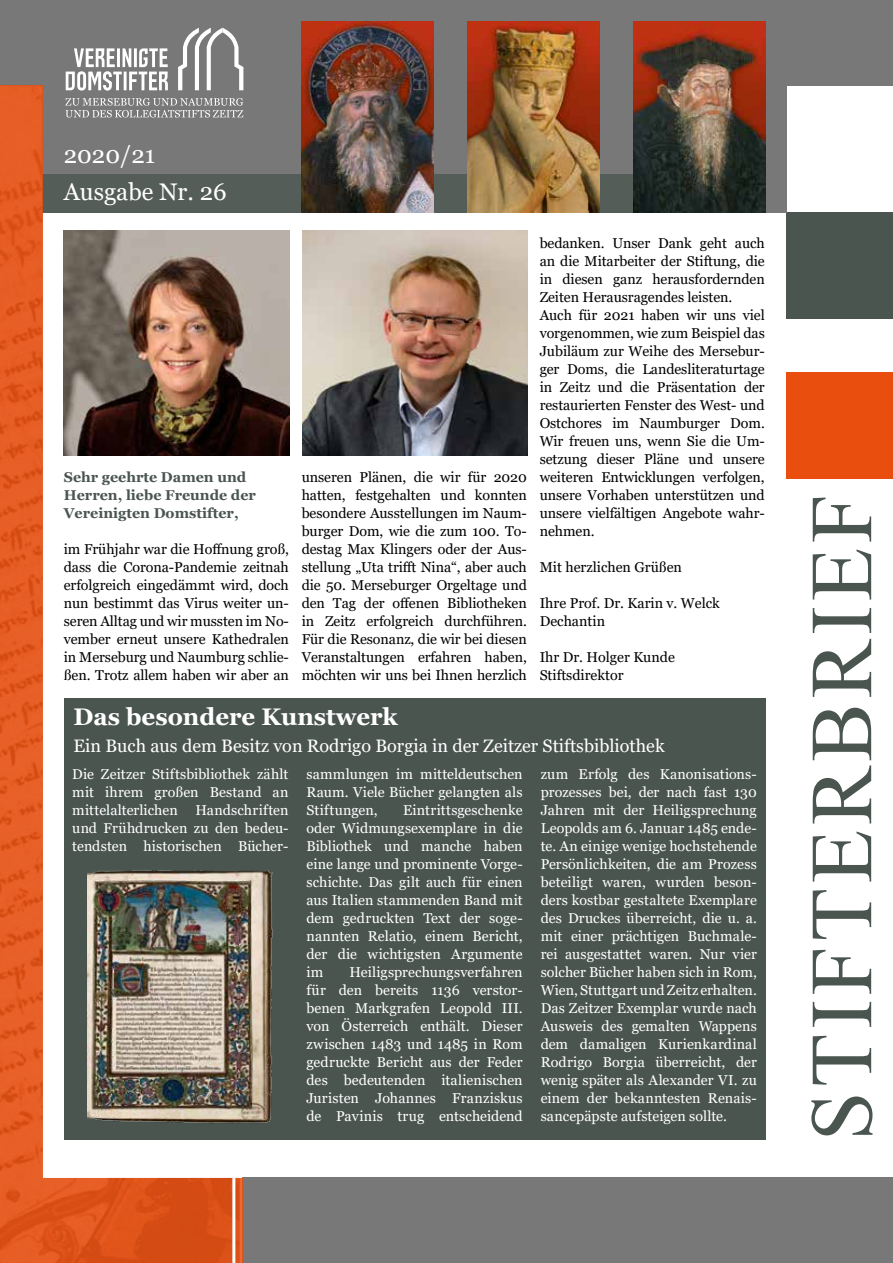
<style>
.page{position:relative;width:893px;height:1263px;background:#fff}
.page>*{position:absolute;margin:0;border:0;box-sizing:border-box;transform-origin:0 0}
.t1{font:700 24px "Georgia";color:#fff}
.t2{font:24px/37.5px "Georgia";color:#fff}
.t3{font:18px "Georgia";color:#fff}
.t4{font:14.25px/18px "Georgia";color:#fff;text-align:justify}
.t5{font:14.25px/18px "Georgia";letter-spacing:-.005em;color:#000}
.t6{font:700 14.25px/18px "Georgia";color:#4a5550}
</style>
<div class="page">
<div style="left:0;top:0;width:893px;height:85px;background:#777877"></div>
<div style="left:787px;top:372px;width:106px;height:106px;background:#e94e0f"></div>
<div style="left:787px;top:213px;width:106px;height:106px;background:#4a5550"></div>
<div style="left:43px;top:0;width:744px;height:213px;background:#777877"></div>
<div style="left:43px;top:174px;width:722px;height:39px;background:#555d59"></div>
<svg style="left:811px;top:497px;width:61px;height:638px"></svg>
<img style="left:634px;top:21px;width:131px;height:192px">
<img style="left:302px;top:21px;width:132px;height:192px">
<img style="left:468px;top:21px;width:131px;height:192px">
<div style="left:242px;top:1178px;width:651px;height:85px;background:#777877"></div>
<div style="left:0;top:1178px;width:242px;height:85px;background:linear-gradient(to right,#e35920,#d44c12)"></div>
<hr style="left:232px;top:1178px;width:3px;height:85px;background:#fff">
<svg style="left:0;top:85px;width:43px;height:1093px;background:#e45c23"></svg>
<svg style="left:65px;top:98px;width:178px;height:20px"></svg>
<svg style="left:178px;top:28px;width:65px;height:62px"></svg>
<svg style="left:66px;top:48px;width:102px;height:43px"></svg>
<img style="left:64px;top:230px;width:225px;height:225px">
<img style="left:302px;top:230px;width:225px;height:225px">
<div style="left:64px;top:698px;width:701px;height:441px;background:#4a5550"></div>
<img style="left:87px;top:870px;width:190px;height:270px">
<h1 class="t2" style="left:64px;top:136px;width:164px">2020/21<br>Ausgabe Nr. 26</h1>
<p class="t6" style="left:64px;top:468px;width:194px">Sehr geehrte Damen und<br>Herren, liebe Freunde der<br>Vereinigten Domstifter,</p>
<p class="t5" style="left:64px;top:541px;width:227px;text-align:justify">im Frühjahr war die Hoffnung groß, dass die Corona-Pandemie zeitnah erfolgreich eingedämmt wird, doch nun bestimmt das Virus weiter un&shy;seren Alltag und wir mussten im No&shy;vember erneut unsere Kathedralen in Merseburg und Naumburg schlie&shy;ßen. Trotz allem haben wir aber an</p>
<p class="t5" style="left:302px;top:469px;width:227px;text-align:justify">unseren Plänen, die wir für 2020 hatten, festgehalten und konnten besondere Ausstellungen im Naum&shy;burger Dom, wie die zum 100. To&shy;destag Max Klingers oder der Aus&shy;stellung „Uta trifft Nina“, aber auch die 50. Merseburger Orgeltage und den Tag der offenen Bibliotheken in Zeitz erfolgreich durchführen.<br>Für die Resonanz, die wir bei diesen Veranstaltungen erfahren haben, möchten wir uns bei Ihnen herzlich</p>
<p class="t5" style="left:540px;top:235px;width:227px">bedanken. Unser Dank geht auch an die Mitarbeiter der Stiftung, die in diesen ganz herausfordernden<br>Zeiten Herausragendes leisten.<br>Auch für 2021 haben wir uns viel vorgenommen, wie zum Beispiel das<br>Jubiläum zur Weihe des Mersebur&shy;ger Doms, die Landesliteraturtage in Zeitz und die Präsentation der restaurierten Fenster des West- und<br>Ostchores im Naumburger Dom.<br>Wir freuen uns, wenn Sie die Um&shy;setzung dieser Pläne und unsere weiteren Entwicklungen verfolgen, unsere Vorhaben unterstützen und unsere vielfältigen Angebote wahr&shy;nehmen.</p>
<p class="t5" style="left:540px;top:558px;width:144px">Mit herzlichen Grüßen</p>
<p class="t5" style="left:540px;top:594px;width:182px">Ihre Prof. Dr. Karin v. Welck<br>Dechantin</p>
<p class="t5" style="left:540px;top:648px;width:137px">Ihr Dr. Holger Kunde<br>Stiftsdirektor</p>
<h1 class="t1" style="left:73px;top:701px;width:326px">Das besondere Kunstwerk</h1>
<p class="t3" style="left:73px;top:735px;width:593px">Ein Buch aus dem Besitz von Rodrigo Borgia in der Zeitzer Stiftsbibliothek</p>
<p class="t4" style="left:72px;top:766px;width:218px">Die Zeitzer Stiftsbibliothek zählt mit ihrem großen Bestand an mittelalterlichen Handschriften und Frühdrucken zu den bedeu&shy;tendsten historischen Bücher-</p>
<p class="t4" style="left:306px;top:766px;width:218px">sammlungen im mitteldeutschen Raum. Viele Bücher gelangten als Stiftungen,</p>
<p class="t4" style="left:306px;top:802px;width:218px;text-indent:97px">Eintrittsgeschenke oder Widmungsexemplare in die Bibliothek und manche haben eine lange und prominente Vorge&shy;schichte. Das gilt auch für einen aus Italien stammenden Band mit dem gedruckten Text der soge&shy;nannten Relatio, einem Bericht, der die wichtigsten Argumente im</p>
<p class="t4" style="left:306px;top:964px;width:218px;text-indent:43px">Heiligsprechungsverfahren für den bereits 1136 verstor&shy;benen Markgrafen Leopold III. von Österreich enthält. Dieser zwischen 1483 und 1485 in Rom gedruckte Bericht aus der Feder des bedeutenden italienischen Juristen Johannes Franziskus de Pavinis trug entscheidend</p>
<p class="t4" style="left:541px;top:766px;width:218px">zum Erfolg des Kanonisations&shy;prozesses bei, der nach fast 130<br>Jahren mit der Heiligsprechung Leopolds am 6. Januar 1485 ende&shy;te. An einige wenige hochstehende Persönlichkeiten, die am Prozess beteiligt waren, wurden beson&shy;ders kostbar gestaltete Exemplare des Druckes überreicht, die u. a. mit einer prächtigen Buchmale&shy;rei ausgestattet waren. Nur vier solcher Bücher haben sich in Rom, Wien, Stuttgart und Zeitz erhalten.<br>Das Zeitzer Exemplar wurde nach Ausweis des gemalten Wappens dem damaligen Kurienkardinal Rodrigo Borgia überreicht, der wenig später als Alexander VI. zu einem der bekanntesten Renais&shy;sancepäpste aufsteigen sollte.</p>
</div>
